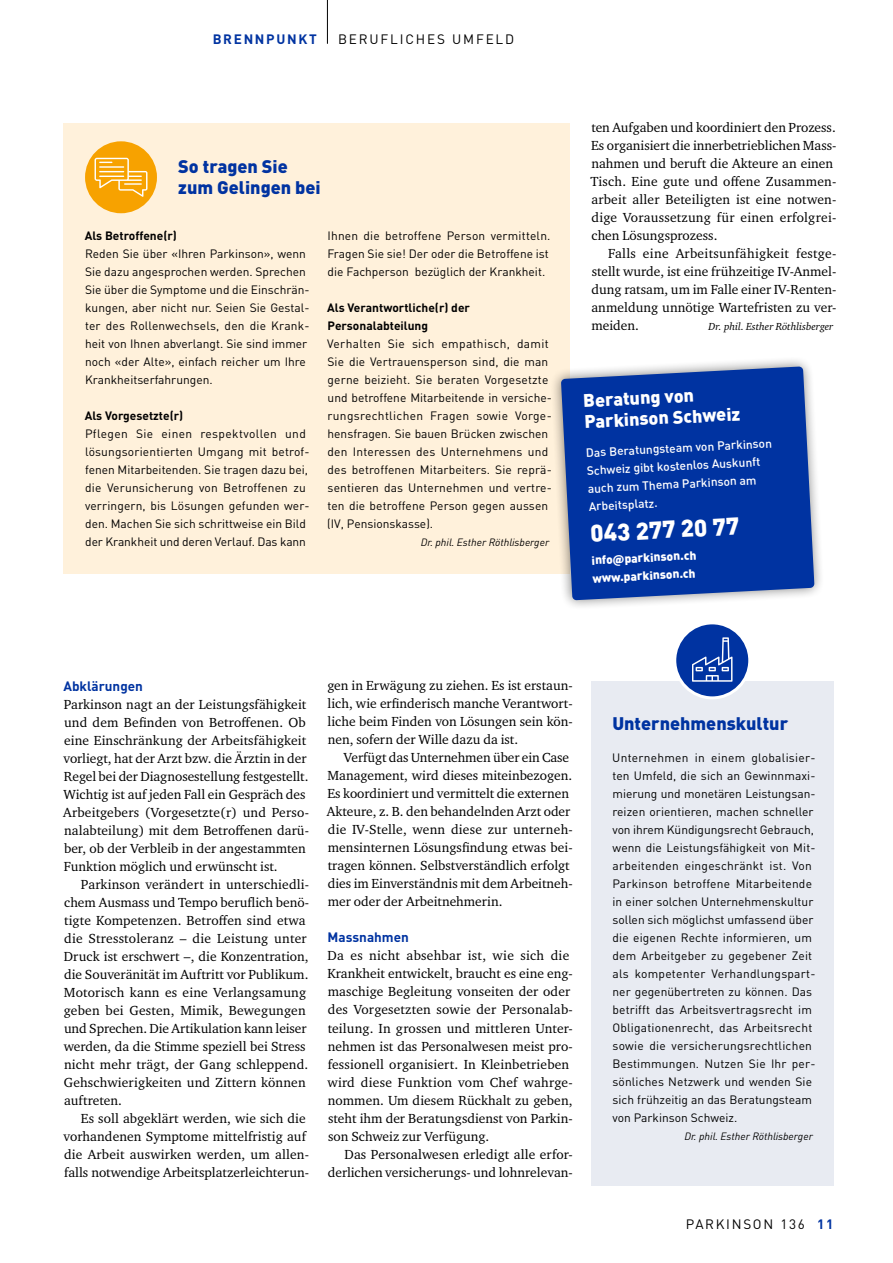
<style>
.page{position:relative;width:893px;height:1263px;background:#fff}
.page>*{position:absolute;margin:0;border:0;box-sizing:border-box;transform-origin:0 0}
.t1{font:900 24px "DIN Pro";color:#fff}
.t2{font:900 18px/21px "DIN Pro";color:#0033a1}
.t3{font:900 18px/21px "DIN Pro";color:#fff}
.t4{font:13.5px/18px "Charter ITC Std";letter-spacing:.005em;color:#000}
.t5{font:13.5px "DIN Pro";letter-spacing:.135em;color:#000}
.t6{font:700 13.5px "DIN Pro";color:#0033a1}
.t7{font:700 13.5px "DIN Pro";letter-spacing:.125em;color:#0033a1}
.t8{font:12px/18px "DIN Pro";letter-spacing:.005em;color:#000}
.t9{font:500 12px/18px "DIN Pro";color:#fff}
.t10{font:700 12px/18px "DIN Pro";color:#000}
.t11{font:900 12px "DIN Pro";color:#fff}
.t12{font:italic 10.5px "DIN Pro";color:#000}
.t13{font:italic 10.5px "Charter ITC Std";color:#000}
.s1{font-weight:700;color:#0033a1}
</style>
<div class="page">
<div style="left:591px;top:681px;width:242px;height:504px;background:#e8ebf2"></div>
<div style="left:64px;top:123px;width:506px;height:450px;background:#fff1db"></div>
<div style="left:85px;top:141px;width:72px;height:72px;background:#f7a200;border-radius:50%"></div>
<svg style="left:95px;top:158px;width:52px;height:39px"></svg>
<div style="left:675px;top:623px;width:75px;height:75px;background:#0033a1;border-radius:50%"></div>
<div style="left:673px;top:621px;width:78px;height:78px;border:3px solid #fff;border-radius:50%"></div>
<svg style="left:692px;top:637px;width:40px;height:45px"></svg>
<svg style="left:548px;top:360px;width:273px;height:247px"></svg>
<svg style="left:561px;top:366px;width:253px;height:234px;background:#1442a6"></svg>
<hr style="left:327px;top:0;width:1px;height:44px;background:#000">
<p class="t7" style="left:213px;top:30px;width:106px">BRENNPUNKT</p>
<p class="t5" style="left:338px;top:30px;width:178px">BERUFLICHES UMFELD</p>
<p class="t2" style="left:178px;top:155px;width:144px">So tragen Sie zum Gelingen bei</p>
<p class="t10" style="left:85px;top:226px;width:94px">Als Betroffene(r)</p>
<p class="t8" style="left:85px;top:244px;width:226px">Reden Sie über «Ihren Parkinson», wenn Sie dazu angesprochen werden. Sprechen Sie über die Symptome und die Einschrän&shy;kungen, aber nicht nur. Seien Sie Gestal&shy;ter des Rollenwechsels, den die Krank&shy;heit von Ihnen abverlangt. Sie sind immer noch «der Alte», einfach reicher um Ihre Krankheitserfahrungen.</p>
<p class="t10" style="left:85px;top:406px;width:100px">Als Vorgesetzte(r)</p>
<p class="t8" style="left:85px;top:424px;width:226px">Pflegen Sie einen respektvollen und lösungsorientierten Umgang mit betrof&shy;fenen Mitarbeitenden. Sie tragen dazu bei, die Verunsicherung von Betroffenen zu verringern, bis Lösungen gefunden wer&shy;den. Machen Sie sich schrittweise ein Bild der Krankheit und deren Verlauf. Das kann</p>
<p class="t8" style="left:327px;top:226px;width:225px">Ihnen die betroffene Person vermitteln.<br>Fragen Sie sie! Der oder die Betroffene ist die Fachperson bezüglich der Krankheit.</p>
<p class="t10" style="left:327px;top:298px;width:144px">Als Verantwortliche(r) der<br>Personalabteilung</p>
<p class="t8" style="left:327px;top:334px;width:226px">Verhalten Sie sich empathisch, damit Sie die Vertrauensperson sind, die man gerne beizieht. Sie beraten Vorgesetzte und betroffene Mitarbeitende in versiche&shy;rungsrechtlichen Fragen sowie Vorge&shy;hensfragen. Sie bauen Brücken zwischen den Interessen des Unternehmens und des betroffenen Mitarbeiters. Sie reprä&shy;sentieren das Unternehmen und vertre&shy;ten die betroffene Person gegen aussen (IV, Pensionskasse).</p>
<p class="t12" style="left:421px;top:536px;width:130px">Dr. phil. Esther Röthlisberger</p>
<p class="t4" style="left:591px;top:119px;width:247px">ten Aufgaben und koordiniert den Prozess.<br>Es organisiert die innerbetrieblichen Mass&shy;nahmen und beruft die Akteure an einen Tisch. Eine gute und offene Zusammen&shy;arbeit aller Beteiligten ist eine notwen&shy;dige Voraussetzung für einen erfolgrei&shy;chen Lösungsprozess.</p>
<p class="t4" style="left:591px;top:245px;width:246px;text-align:justify;text-indent:17px">Falls eine Arbeitsunfähigkeit festge&shy;stellt wurde, ist eine frühzeitige IV-Anmel&shy;dung ratsam, um im Falle einer IV-Renten&shy;anmeldung unnötige Wartefristen zu ver&shy;meiden.</p>
<p class="t13" style="left:709px;top:320px;width:126px">Dr. phil. Esther Röthlisberger</p>
<p class="t3" style="left:583px;top:390px;width:158px;rotate:-3deg">Beratung von<br>Parkinson Schweiz</p>
<p class="t9" style="left:585px;top:443px;width:188px;rotate:-3deg">Das Beratungsteam von Parkinson<br>Schweiz gibt kostenlos Auskunft auch zum Thema Parkinson am<br>Arbeitsplatz.</p>
<p class="t11" style="left:591px;top:552px;width:106px;rotate:-3deg">info@parkinson.ch</p>
<p class="t11" style="left:592px;top:570px;width:105px;rotate:-3deg">www.parkinson.ch</p>
<p class="t1" style="left:589px;top:517px;width:151px;rotate:-3deg">043 277 20 77</p>
<p class="t6" style="left:63px;top:677px;width:81px">Abklärungen</p>
<p class="t4" style="left:63px;top:695px;width:247px">Parkinson nagt an der Leistungsfähigkeit und dem Befinden von Betroffenen. Ob eine Einschränkung der Arbeitsfähigkeit vorliegt, hat der Arzt bzw. die Ärztin in der Regel bei der Diagnosestellung festgestellt.<br>Wichtig ist auf jeden Fall ein Gespräch des Arbeitgebers (Vorgesetzte(r) und Perso&shy;nalabteilung) mit dem Betroffenen darü&shy;ber, ob der Verbleib in der angestammten Funktion möglich und erwünscht ist.</p>
<p class="t4" style="left:64px;top:875px;width:247px;text-indent:17px">Parkinson verändert in unterschiedli&shy;chem Ausmass und Tempo beruflich benö&shy;tigte Kompetenzen. Betroffen sind etwa die Stresstoleranz – die Leistung unter Druck ist erschwert –, die Konzentration, die Souveränität im Auftritt vor Publikum.<br>Motorisch kann es eine Verlangsamung geben bei Gesten, Mimik, Bewegungen und Sprechen. Die Artikulation kann leiser werden, da die Stimme speziell bei Stress nicht mehr trägt, der Gang schleppend.<br>Gehschwierigkeiten und Zittern können auftreten.</p>
<p class="t4" style="left:64px;top:1109px;width:247px;text-indent:17px">Es soll abgeklärt werden, wie sich die vorhandenen Symptome mittelfristig auf die Arbeit auswirken werden, um allen&shy;falls notwendige Arbeitsplatzerleichterun-</p>
<p class="t4" style="left:327px;top:677px;width:247px;text-align:justify">gen in Erwägung zu ziehen. Es ist erstaun&shy;lich, wie erfinderisch manche Verantwort&shy;liche beim Finden von Lösungen sein kön&shy;nen, sofern der Wille dazu da ist.</p>
<p class="t4" style="left:327px;top:749px;width:247px;text-indent:17px">Verfügt das Unternehmen über ein Case Management, wird dieses miteinbezogen.<br>Es koordiniert und vermittelt die externen Akteure, z. B. den behandelnden Arzt oder die IV-Stelle, wenn diese zur unterneh&shy;mensinternen Lösungsfindung etwas bei&shy;tragen können. Selbstverständlich erfolgt dies im Einverständnis mit dem Arbeitneh&shy;mer oder der Arbeitnehmerin.</p>
<p class="t6" style="left:328px;top:928px;width:83px">Massnahmen</p>
<p class="t4" style="left:327px;top:947px;width:247px">Da es nicht absehbar ist, wie sich die Krankheit entwickelt, braucht es eine eng&shy;maschige Begleitung vonseiten der oder des Vorgesetzten sowie der Personalab&shy;teilung. In grossen und mittleren Unter&shy;nehmen ist das Personalwesen meist pro&shy;fessionell organisiert. In Kleinbetrieben wird diese Funktion vom Chef wahrge&shy;nommen. Um diesem Rückhalt zu geben, steht ihm der Beratungsdienst von Parkin&shy;son Schweiz zur Verfügung.</p>
<p class="t4" style="left:328px;top:1145px;width:246px;text-align:right">Das Personalwesen erledigt alle erfor&shy;derlichen versicherungs- und lohnrelevan-</p>
<p class="t2" style="left:612px;top:712px;width:177px">Unternehmenskultur</p>
<p class="t8" style="left:612px;top:748px;width:205px">Unternehmen in einem globalisier&shy;ten Umfeld, die sich an Gewinnmaxi&shy;mierung und monetären Leistungsan&shy;reizen orientieren, machen schneller von ihrem Kündigungsrecht Gebrauch, wenn die Leistungsfähigkeit von Mit&shy;arbeitenden eingeschränkt ist. Von Parkinson betroffene Mitarbeitende in einer solchen Unternehmenskultur sollen sich möglichst umfassend über die eigenen Rechte informieren, um dem Arbeitgeber zu gegebener Zeit als kompetenter Verhandlungspart&shy;ner gegenübertreten zu können. Das betrifft das Arbeitsvertragsrecht im Obligationenrecht, das Arbeitsrecht sowie die versicherungsrechtlichen Bestimmungen. Nutzen Sie Ihr per&shy;sönliches Netzwerk und wenden Sie sich frühzeitig an das Beratungsteam von Parkinson Schweiz.</p>
<p class="t12" style="left:684px;top:1130px;width:130px">Dr. phil. Esther Röthlisberger</p>
<p class="t5" style="left:686px;top:1215px;width:149px">PARKINSON 136 <span class="s1">11</span></p>
</div>
